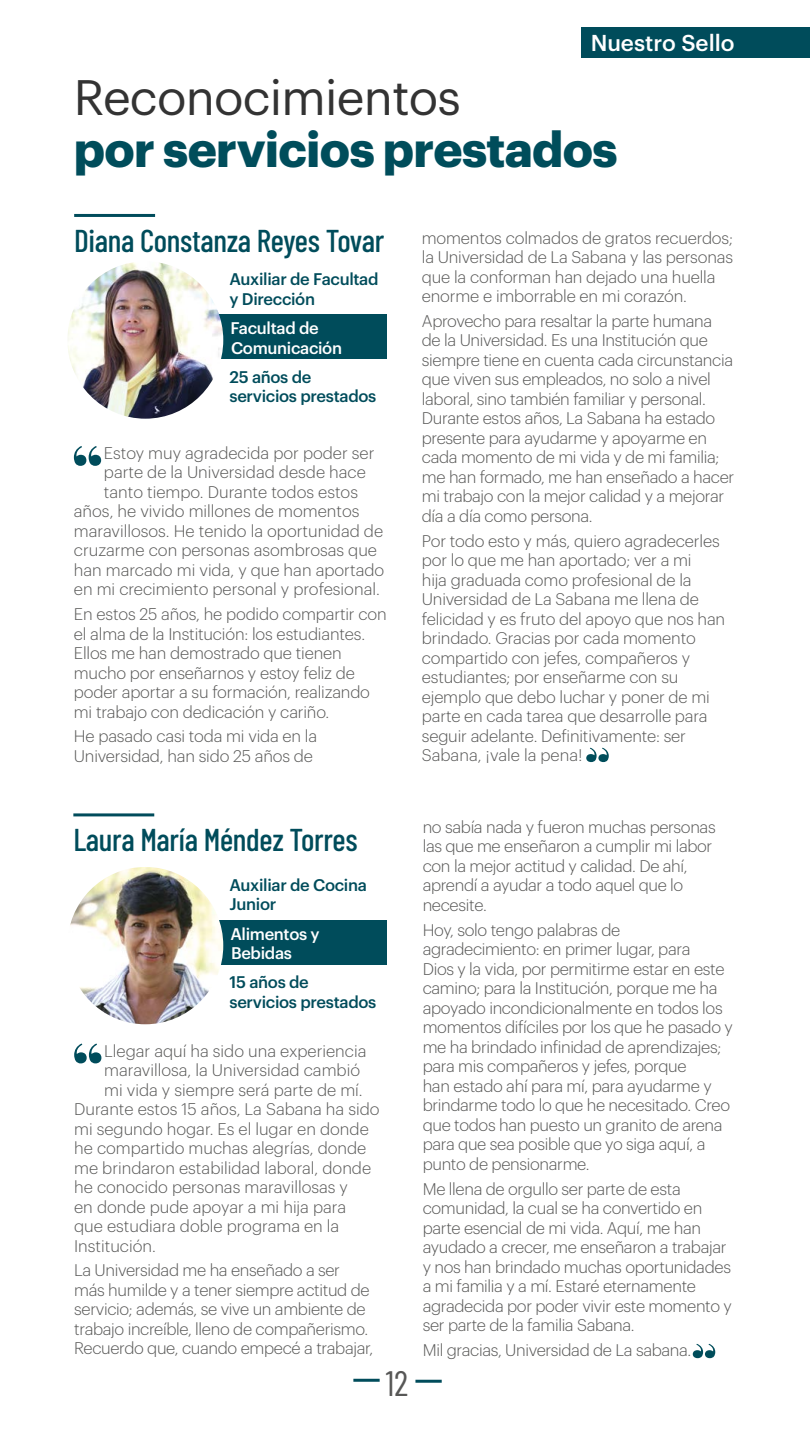
<style>
.page{position:relative;width:810px;height:1440px;background:#fff}
.page>*{position:absolute;margin:0;border:0;box-sizing:border-box;transform-origin:0 0}
.t1{font:700 71.55px "Playfair Display";color:#004c5b}
.t2{font:700 48.75px "Graphik";letter-spacing:-.015em;color:#004d5b}
.t3{font:48.75px "Graphik";letter-spacing:-.015em;color:#333}
.t4{font:35.25px "Barlow Condensed";color:#575756}
.t5{font:500 31.5px "Barlow Condensed";letter-spacing:-.01em;color:#004c5b}
.t6{font:500 22.5px "Graphik";color:#fff}
.t7{font:300 16.5px/19.5px "Graphik";letter-spacing:-.02em;color:#575756}
.t8{font:300 16.5px "Graphik";color:#575756}
.t9{font:500 16.5px/19.5px "Graphik";letter-spacing:-.02em;color:#004c5b}
.t10{font:500 16.5px/19.5px "Graphik";letter-spacing:-.02em;color:#fff}
</style>
<div class="page">
<div style="left:223px;top:315px;width:163px;height:44px;background:#004c5b"></div>
<hr style="left:353px;top:1379px;width:27px;height:3px;background:#004c5b">
<hr style="left:415px;top:1380px;width:27px;height:3px;background:#004c5b">
<img style="left:68px;top:262px;width:155px;height:157px">
<svg style="left:586px;top:748px;width:23px;height:14px"></svg>
<div style="left:223px;top:920px;width:163px;height:45px;background:#004c5b"></div>
<img style="left:70px;top:867px;width:153px;height:157px">
<svg style="left:693px;top:1344px;width:22px;height:14px"></svg>
<hr style="left:73px;top:813px;width:81px;height:3px;background:#004c5b">
<hr style="left:74px;top:214px;width:81px;height:3px;background:#004c5b">
<div style="left:582px;top:27px;width:228px;height:31px;background:#004c5b"></div>
<h3 class="t6" style="left:591px;top:26px;width:145px">Nuestro Sello</h3>
<h2 class="t3" style="left:74px;top:61px;width:389px">Reconocimientos</h2>
<h2 class="t2" style="left:74px;top:112px;width:545px">por servicios prestados</h2>
<h3 class="t5" style="left:74px;top:221px;width:312px">Diana Constanza Reyes Tovar</h3>
<p class="t9" style="left:230px;top:268px;width:150px">Auxiliar de Facultad y Dirección</p>
<p class="t10" style="left:230px;top:317px;width:113px">Facultad de<br>Comunicación</p>
<p class="t9" style="left:230px;top:366px;width:148px">25 años de servicios prestados</p>
<h1 class="t1" style="left:71px;top:426px;width:35px">“</h1>
<p class="t8" style="left:104px;top:441px;width:272px">Estoy muy agradecida por poder ser</p>
<p class="t8" style="left:104px;top:460px;width:263px">parte de la Universidad desde hace</p>
<p class="t8" style="left:104px;top:480px;width:256px">tanto tiempo. Durante todos estos</p>
<p class="t8" style="left:74px;top:499px;width:287px">años, he vivido millones de momentos</p>
<p class="t8" style="left:74px;top:519px;width:311px">maravillosos. He tenido la oportunidad de</p>
<p class="t8" style="left:74px;top:538px;width:305px">cruzarme con personas asombrosas que</p>
<p class="t8" style="left:74px;top:558px;width:312px">han marcado mi vida, y que han aportado</p>
<p class="t8" style="left:74px;top:577px;width:307px">en mi crecimiento personal y profesional.</p>
<p class="t7" style="left:74px;top:603px;width:314px">En estos 25 años, he podido compartir con el alma de la Institución: los estudiantes.<br>Ellos me han demostrado que tienen mucho por enseñarnos y estoy feliz de poder aportar a su formación, realizando mi trabajo con dedicación y cariño.</p>
<p class="t7" style="left:74px;top:725px;width:245px">He pasado casi toda mi vida en la<br>Universidad, han sido 25 años de</p>
<p class="t7" style="left:422px;top:227px;width:313px">momentos colmados de gratos recuerdos; la Universidad de La Sabana y las personas que la conforman han dejado una huella enorme e imborrable en mi corazón.</p>
<p class="t7" style="left:422px;top:310px;width:314px">Aprovecho para resaltar la parte humana de la Universidad. Es una Institución que siempre tiene en cuenta cada circunstancia que viven sus empleados, no solo a nivel laboral, sino también familiar y personal.<br>Durante estos años, La Sabana ha estado presente para ayudarme y apoyarme en cada momento de mi vida y de mi familia; me han formado, me han enseñado a hacer mi trabajo con la mejor calidad y a mejorar día a día como persona.</p>
<p class="t7" style="left:422px;top:530px;width:305px">Por todo esto y más, quiero agradecerles por lo que me han aportado; ver a mi<br>hija graduada como profesional de la Universidad de La Sabana me llena de felicidad y es fruto del apoyo que nos han brindado. Gracias por cada momento compartido con jefes, compañeros y estudiantes; por enseñarme con su ejemplo que debo luchar y poner de mi parte en cada tarea que desarrolle para seguir adelante. Definitivamente: ser Sabana, ¡vale la pena!</p>
<h3 class="t5" style="left:73px;top:820px;width:286px">Laura María Méndez Torres</h3>
<p class="t9" style="left:230px;top:874px;width:139px">Auxiliar de Cocina<br>Junior</p>
<p class="t10" style="left:230px;top:922px;width:91px">Alimentos y<br>Bebidas</p>
<p class="t9" style="left:230px;top:971px;width:148px">15 años de servicios prestados</p>
<h1 class="t1" style="left:71px;top:1024px;width:35px">“</h1>
<p class="t8" style="left:104px;top:1039px;width:264px">Llegar aquí ha sido una experiencia</p>
<p class="t8" style="left:104px;top:1058px;width:257px">maravillosa, la Universidad cambió</p>
<p class="t8" style="left:104px;top:1078px;width:260px">mi vida y siempre será parte de mí.</p>
<p class="t8" style="left:74px;top:1097px;width:307px">Durante estos 15 años, La Sabana ha sido</p>
<p class="t8" style="left:74px;top:1117px;width:296px">mi segundo hogar. Es el lugar en donde</p>
<p class="t8" style="left:74px;top:1136px;width:294px">he compartido muchas alegrías, donde</p>
<p class="t8" style="left:74px;top:1156px;width:299px">me brindaron estabilidad laboral, donde</p>
<p class="t8" style="left:74px;top:1175px;width:275px">he conocido personas maravillosas y</p>
<p class="t8" style="left:74px;top:1195px;width:274px">en donde pude apoyar a mi hija para</p>
<p class="t8" style="left:74px;top:1214px;width:267px">que estudiara doble programa en la</p>
<p class="t8" style="left:74px;top:1234px;width:83px">Institución.</p>
<p class="t7" style="left:74px;top:1259px;width:301px">La Universidad me ha enseñado a ser más humilde y a tener siempre actitud de servicio; además, se vive un ambiente de trabajo increíble, lleno de compañerismo.<br>Recuerdo que, cuando empecé a trabajar,</p>
<h3 class="t4" style="left:385px;top:1362px;width:24px">12</h3>
<p class="t7" style="left:423px;top:816px;width:295px">no sabía nada y fueron muchas personas las que me enseñaron a cumplir mi labor con la mejor actitud y calidad. De ahí, aprendí a ayudar a todo aquel que lo necesite.</p>
<p class="t7" style="left:423px;top:919px;width:312px">Hoy, solo tengo palabras de agradecimiento: en primer lugar, para<br>Dios y la vida, por permitirme estar en este camino; para la Institución, porque me ha apoyado incondicionalmente en todos los momentos difíciles por los que he pasado y me ha brindado infinidad de aprendizajes; para mis compañeros y jefes, porque<br>han estado ahí para mí, para ayudarme y brindarme todo lo que he necesitado. Creo que todos han puesto un granito de arena para que sea posible que yo siga aquí, a punto de pensionarme.</p>
<p class="t7" style="left:423px;top:1178px;width:311px">Me llena de orgullo ser parte de esta comunidad, la cual se ha convertido en parte esencial de mi vida. Aquí, me han ayudado a crecer, me enseñaron a trabajar y nos han brindado muchas oportunidades a mi familia y a mí. Estaré eternamente agradecida por poder vivir este momento y ser parte de la familia Sabana.</p>
<p class="t7" style="left:423px;top:1339px;width:270px">Mil gracias, Universidad de La sabana.</p>
</div>
